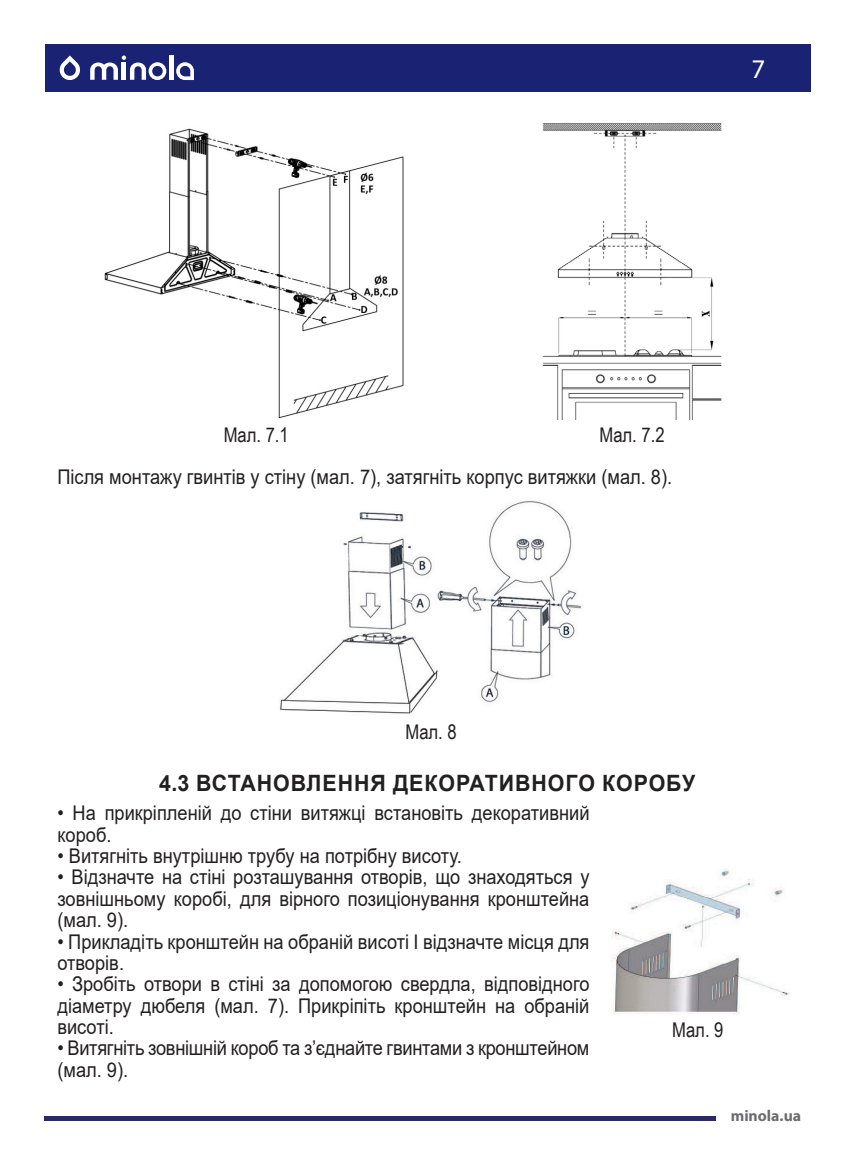
<style>
.page{position:relative;width:855px;height:1174px;background:#fff}
.page>*{position:absolute;margin:0;border:0;box-sizing:border-box;transform-origin:0 0}
.t1{font:27px "Myriad Pro";color:#fff}
.t2{font:700 22.5px "Arial";letter-spacing:.045em;color:#231f20;scale:.95 1}
.t3{font:20.25px/21.4px "Arial";color:#231f20;scale:.9 1}
.t4{font:20.25px "Arial Narrow";color:#231f20}
.t5{font:700 15.75px "Myriad Pro";color:#6c6d70}
</style>
<div class="page">
<img style="left:104px;top:128px;width:300px;height:291px">
<img style="left:542px;top:123px;width:180px;height:296px">
<img style="left:611px;top:869px;width:179px;height:146px">
<img style="left:280px;top:501px;width:302px;height:213px">
<div style="left:45px;top:45px;width:765px;height:47px;background:#1a2373"></div>
<hr style="left:169px;top:55px;width:4px;height:25px;background:#fff">
<svg style="left:176px;top:62px;width:18px;height:18px"></svg>
<svg style="left:90px;top:55px;width:76px;height:25px"></svg>
<svg style="left:59px;top:55px;width:21px;height:25px"></svg>
<hr style="left:45px;top:1116px;width:671px;height:4px;background:#292b67">
<h1 class="t1" style="left:751px;top:52px;width:15px">7</h1>
<p class="t4" style="left:224px;top:420px;width:67px">Мал. 7.1</p>
<p class="t4" style="left:599px;top:420px;width:67px">Мал. 7.2</p>
<p class="t3" style="left:57px;top:466px;width:684px">Після монтажу гвинтів у стіну (мал. 7), затягніть корпус витяжки (мал. 8).</p>
<p class="t4" style="left:405px;top:717px;width:53px">Мал. 8</p>
<p class="t2" style="left:159px;top:767px;width:566px">4.3 ВСТАНОВЛЕННЯ ДЕКОРАТИВНОГО КОРОБУ</p>
<p class="t3" style="left:57px;top:802px;width:593px">• На прикріпленій до стіни витяжці встановіть декоративний короб.</p>
<p class="t3" style="left:57px;top:845px;width:451px">• Витягніть внутрішню трубу на потрібну висоту.</p>
<p class="t3" style="left:57px;top:866px;width:592px;text-align:justify">• Відзначте на стіні розташування отворів, що знаходяться у зовнішньому коробі, для вірного позиціонування кронштейна (мал. 9).</p>
<p class="t3" style="left:57px;top:930px;width:592px">• Прикладіть кронштейн на обраній висоті І відзначте місця для отворів.</p>
<p class="t3" style="left:57px;top:973px;width:592px;text-align:justify">• Зробіть отвори в стіні за допомогою свердла, відповідного діаметру дюбеля (мал. 7). Прикріпіть кронштейн на обраній висоті.</p>
<p class="t3" style="left:57px;top:1037px;width:592px">• Витягніть зовнішній короб та з’єднайте гвинтами з кронштейном (мал. 9).</p>
<p class="t4" style="left:672px;top:1015px;width:53px">Мал. 9</p>
<p class="t5" style="left:730px;top:1105px;width:72px">minola.ua</p>
</div>
